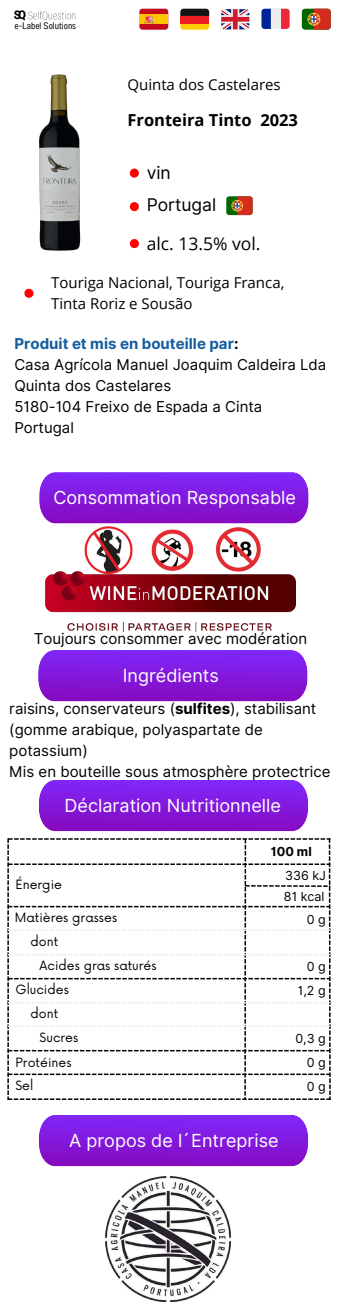
<style>
.page{position:relative;width:338px;height:1313px;background:#fff}
.page>*{position:absolute;margin:0;border:0;box-sizing:border-box;transform-origin:0 0}
.t1{font:18px "Inter";color:#fff}
.t2{font:17.5px "Open Sans";color:#000}
.t3{font:17.5px "Inter";color:#000}
.t4{font:700 16.5px "Open Sans";color:#000}
.t5{font:15px/21px "Inter";color:#000}
.t6{font:15px/21px "Open Sans";color:#000}
.t7{font:12.5px/24.1px "Now";color:#000}
.t8{font:12.5px/21.2px "Inter";color:#000}
.t9{font:700 12.5px "Inter";color:#000}
.t10{font:9.5px "Anantason Wd 62";color:#000}
.s1{font-weight:700;color:#145da0}
.s2{font-weight:700}
</style>
<div class="page">
<div style="left:139px;top:9px;width:29px;height:21px;background:#c60a1d;border-radius:3px"></div>
<div style="left:139px;top:14px;width:29px;height:10px;background:#ffc400"></div>
<svg style="left:144px;top:15px;width:10px;height:8px"></svg>
<svg style="left:180px;top:23px;width:29px;height:7px"></svg>
<div style="left:180px;top:16px;width:29px;height:7px;background:#ed1f24"></div>
<svg style="left:180px;top:9px;width:29px;height:7px"></svg>
<svg style="left:221px;top:9px;width:28px;height:20px"></svg>
<svg style="left:280px;top:9px;width:9px;height:20px"></svg>
<svg style="left:261px;top:9px;width:9px;height:20px"></svg>
<div style="left:270px;top:9px;width:10px;height:20px;background:#eee"></div>
<div style="left:301px;top:9px;width:29px;height:21px;background:#060;border-radius:3px"></div>
<svg style="left:307px;top:9px;width:23px;height:21px"></svg>
<svg style="left:39px;top:472px;width:269px;height:51px;background:#851fde"></svg>
<svg style="left:38px;top:650px;width:269px;height:51px;background:#851ede"></svg>
<svg style="left:39px;top:780px;width:269px;height:51px;background:#851edd"></svg>
<img style="left:82px;top:523px;width:178px;height:48px">
<div style="left:226px;top:196px;width:26px;height:19px;background:#060;border-radius:3px"></div>
<svg style="left:231px;top:196px;width:21px;height:19px"></svg>
<svg style="left:130px;top:239px;width:9px;height:9px"></svg>
<svg style="left:130px;top:169px;width:9px;height:9px"></svg>
<svg style="left:130px;top:202px;width:9px;height:9px"></svg>
<svg style="left:24px;top:289px;width:9px;height:9px"></svg>
<svg style="left:39px;top:1115px;width:269px;height:51px;background:#851edd"></svg>
<img style="left:14px;top:10px;width:62px;height:11px">
<svg style="left:7px;top:838px;width:323px;height:262px"></svg>
<img style="left:46px;top:571px;width:249px;height:60px">
<img style="left:106px;top:1176px;width:124px;height:125px">
<img style="left:39px;top:74px;width:42px;height:177px">
<p class="t10" style="left:15px;top:20px;width:63px">e-Label Solutions</p>
<p class="t6" style="left:127px;top:74px;width:155px">Quinta dos Castelares</p>
<p class="t4" style="left:127px;top:109px;width:172px">Fronteira Tinto 2023</p>
<p class="t3" style="left:146px;top:162px;width:26px">vin</p>
<p class="t3" style="left:146px;top:194px;width:71px">Portugal</p>
<p class="t2" style="left:146px;top:231px;width:115px">alc. 13.5% vol.</p>
<p class="t6" style="left:51px;top:272px;width:234px">Touriga Nacional, Touriga Franca,<br>Tinta Roriz e Sousão</p>
<p class="t5" style="left:14px;top:333px;width:313px"><span class="s1">Produit et mis en bouteille par</span><span class="s2">:<br></span>Casa Agrícola Manuel Joaquim Caldeira Lda<br>Quinta dos Castelares<br>5180-104 Freixo de Espada a Cinta<br>Portugal</p>
<p class="t1" style="left:53px;top:487px;width:244px">Consommation Responsable</p>
<p class="t5" style="left:34px;top:628px;width:275px">Toujours consommer avec modération</p>
<p class="t1" style="left:123px;top:664px;width:98px">Ingrédients</p>
<p class="t5" style="left:9px;top:698px;width:322px">raisins, conservateurs (<span class="s2">sulfites</span>), stabilisant (gomme arabique, polyaspartate de potassium)<br>Mis en bouteille sous atmosphère protectrice</p>
<p class="t1" style="left:65px;top:794px;width:217px">Déclaration Nutritionnelle</p>
<p class="t9" style="left:271px;top:844px;width:42px">100 ml</p>
<p class="t8" style="left:284px;top:864px;width:43px">336 kJ<br>81 kcal</p>
<p class="t7" style="left:15px;top:873px;width:48px">Énergie</p>
<p class="t7" style="left:15px;top:906px;width:104px">Matières grasses</p>
<p class="t8" style="left:306px;top:908px;width:20px">0 g</p>
<p class="t7" style="left:40px;top:930px;width:118px;text-indent:-9px">dont<br>Acides gras saturés</p>
<p class="t8" style="left:306px;top:956px;width:20px">0 g</p>
<p class="t7" style="left:15px;top:978px;width:55px">Glucides</p>
<p class="t8" style="left:298px;top:980px;width:29px">1,2 g</p>
<p class="t7" style="left:40px;top:1026px;width:40px">Sucres</p>
<p class="t8" style="left:295px;top:1028px;width:32px">0,3 g</p>
<p class="t7" style="left:16px;top:1050px;width:57px">Protéines</p>
<p class="t8" style="left:306px;top:1052px;width:20px">0 g</p>
<p class="t7" style="left:15px;top:1074px;width:19px">Sel</p>
<p class="t8" style="left:306px;top:1076px;width:20px">0 g</p>
<p class="t7" style="left:30px;top:1002px;width:29px">dont</p>
<p class="t1" style="left:69px;top:1129px;width:211px">A propos de l´Entreprise</p>
</div>
